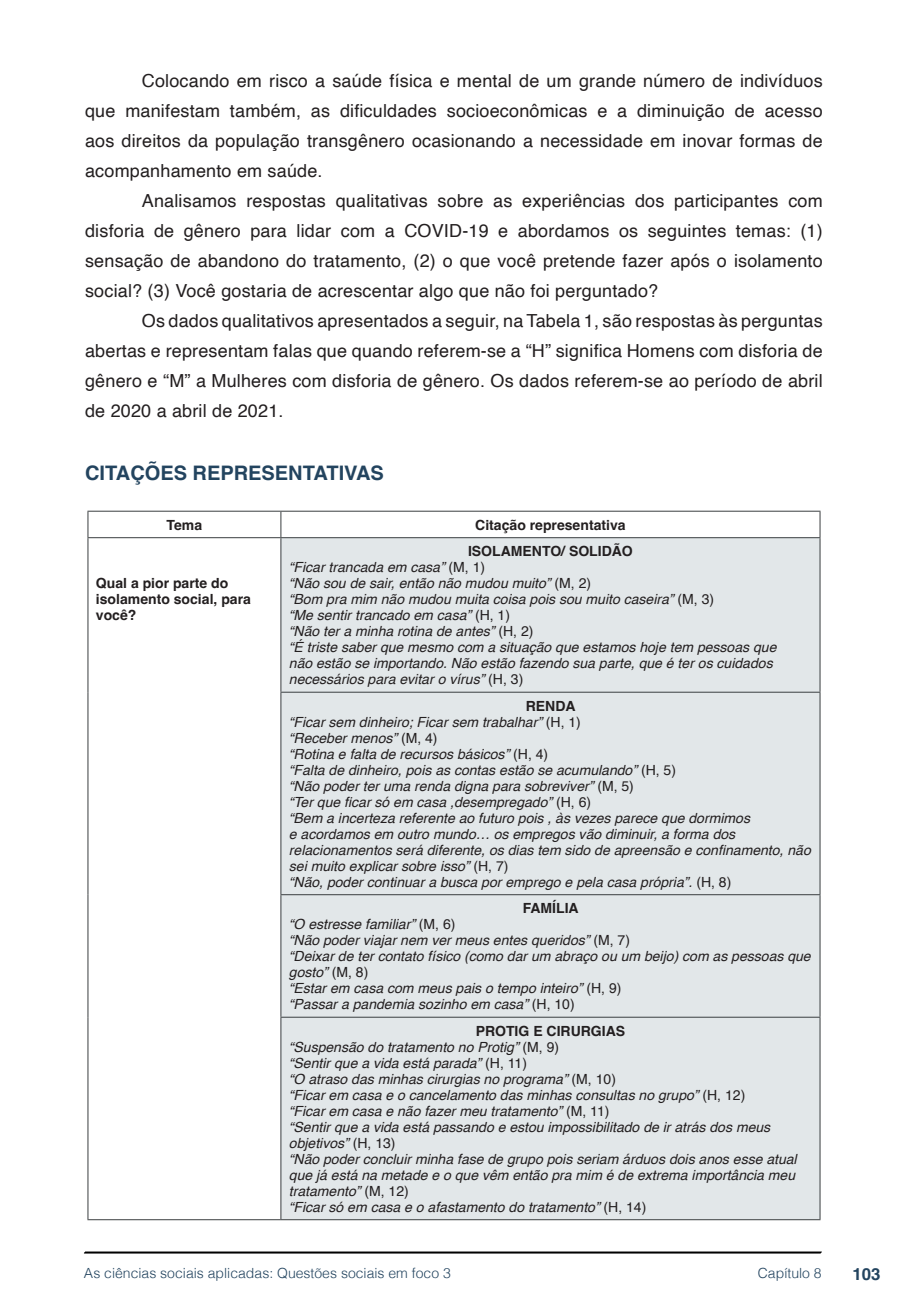
<style>
.page{position:relative;width:908px;height:1304px;background:#fff}
.page>*{position:absolute;margin:0;border:0;box-sizing:border-box;transform-origin:0 0}
.TITULOS{font:700 20px "Helvetica";color:#23445f}
.txt{font:18px/30px "Helvetica";letter-spacing:.01em;color:#231f20;text-align:justify}
.t1{font:700 16.8px "Helvetica";color:#23445f}
.tab_txt{font:italic 14px/16px "Helvetica";color:#231f20}
.tab_txt-2{font:700 14px/16px "Helvetica";color:#231f20}
.t2{font:300 14px "Helvetica";color:#23445f}
.s1{font-style:normal}
</style>
<div class="page">
<svg style="left:84px;top:1251px;width:737px;height:3px;background:#515151"></svg>
<div style="left:281px;top:538px;width:538px;height:681px;background:#e2e7e9"></div>
<hr style="left:87px;top:511px;width:194px;height:1px;background:#3a3e40">
<svg style="left:87px;top:512px;width:1px;height:25px"></svg>
<hr style="left:281px;top:511px;width:539px;height:1px;background:#3a3e40">
<svg style="left:280px;top:512px;width:1px;height:25px"></svg>
<svg style="left:819px;top:512px;width:1px;height:25px"></svg>
<hr style="left:87px;top:537px;width:194px;height:1px;background:#3a3e40">
<hr style="left:87px;top:538px;width:1px;height:154px;background:#3a3e40">
<hr style="left:87px;top:692px;width:1px;height:203px;background:#3a3e40">
<hr style="left:87px;top:895px;width:1px;height:122px;background:#3a3e40">
<hr style="left:87px;top:1017px;width:1px;height:202px;background:#3a3e40">
<hr style="left:281px;top:537px;width:539px;height:1px;background:#3a3e40">
<hr style="left:280px;top:538px;width:1px;height:154px;background:#3a3e40">
<hr style="left:819px;top:538px;width:1px;height:154px;background:#3a3e40">
<hr style="left:280px;top:692px;width:540px;height:1px;background:#3a3e40">
<hr style="left:280px;top:693px;width:1px;height:201px;background:#3a3e40">
<hr style="left:819px;top:693px;width:1px;height:201px;background:#3a3e40">
<hr style="left:280px;top:894px;width:540px;height:1px;background:#3a3e40">
<hr style="left:280px;top:895px;width:1px;height:122px;background:#3a3e40">
<hr style="left:819px;top:895px;width:1px;height:122px;background:#3a3e40">
<hr style="left:280px;top:1017px;width:540px;height:1px;background:#3a3e40">
<hr style="left:280px;top:1018px;width:1px;height:201px;background:#3a3e40">
<hr style="left:819px;top:1018px;width:1px;height:201px;background:#3a3e40">
<hr style="left:87px;top:1219px;width:194px;height:1px;background:#3a3e40">
<hr style="left:281px;top:1219px;width:539px;height:1px;background:#3a3e40">
<p class="txt" style="left:85px;top:66px;width:738px;text-indent:57px">Colocando em risco a saúde física e mental de um grande número de indivíduos que manifestam também, as dificuldades socioeconômicas e a diminuição de acesso aos direitos da população transgênero ocasionando a necessidade em inovar formas de acompanhamento em saúde.</p>
<p class="txt" style="left:85px;top:186px;width:738px;text-indent:57px">Analisamos respostas qualitativas sobre as experiências dos participantes com disforia de gênero para lidar com a COVID-19 e abordamos os seguintes temas: (1) sensação de abandono do tratamento, (2) o que você pretende fazer após o isolamento social? (3) Você gostaria de acrescentar algo que não foi perguntado?</p>
<p class="txt" style="left:85px;top:306px;width:738px;text-indent:57px">Os dados qualitativos apresentados a seguir, na Tabela 1, são respostas às perguntas abertas e representam falas que quando referem-se a “H” significa Homens com disforia de gênero e “M” a Mulheres com disforia de gênero. Os dados referem-se ao período de abril de 2020 a abril de 2021.</p>
<p class="TITULOS" style="left:85px;top:461px;width:300px">CITAÇÕES REPRESENTATIVAS</p>
<p class="tab_txt-2" style="left:166px;top:518px;width:37px">Tema</p>
<p class="tab_txt-2" style="left:475px;top:518px;width:152px">Citação representativa</p>
<p class="tab_txt-2" style="left:96px;top:577px;width:156px">Qual a pior parte do isolamento social, para você?</p>
<p class="tab_txt-2" style="left:468px;top:545px;width:166px">ISOLAMENTO/ SOLIDÃO</p>
<p class="tab_txt" style="left:289px;top:560px;width:198px">“Ficar trancada em casa” <span class="s1">(M, 1)</span></p>
<p class="tab_txt" style="left:289px;top:576px;width:303px">“Não sou de sair, então não mudou muito” <span class="s1">(M, 2)</span></p>
<p class="tab_txt" style="left:289px;top:592px;width:426px">“Bom pra mim não mudou muita coisa pois sou muito caseira” <span class="s1">(M, 3)</span></p>
<p class="tab_txt" style="left:289px;top:608px;width:222px">“Me sentir trancado em casa” <span class="s1">(H, 1)</span></p>
<p class="tab_txt" style="left:289px;top:624px;width:246px">“Não ter a minha rotina de antes” <span class="s1">(H, 2)</span></p>
<p class="tab_txt" style="left:289px;top:640px;width:489px">“É triste saber que mesmo com a situação que estamos hoje tem pessoas que não estão se importando. Não estão fazendo sua parte, que é ter os cuidados necessários para evitar o vírus” <span class="s1">(H, 3)</span></p>
<p class="tab_txt-2" style="left:525px;top:699px;width:51px">RENDA</p>
<p class="tab_txt" style="left:289px;top:714px;width:293px">“Ficar sem dinheiro; Ficar sem trabalhar” <span class="s1">(H, 1)</span></p>
<p class="tab_txt" style="left:289px;top:730px;width:150px">“Receber menos” <span class="s1">(M, 4)</span></p>
<p class="tab_txt" style="left:289px;top:746px;width:261px">“Rotina e falta de recursos básicos” <span class="s1">(H, 4)</span></p>
<p class="tab_txt" style="left:289px;top:762px;width:388px">“Falta de dinheiro, pois as contas estão se acumulando” <span class="s1">(H, 5)</span></p>
<p class="tab_txt" style="left:289px;top:778px;width:346px">“Não poder ter uma renda digna para sobreviver” <span class="s1">(M, 5)</span></p>
<p class="tab_txt" style="left:289px;top:794px;width:303px">“Ter que ficar só em casa ,desempregado” <span class="s1">(H, 6)</span></p>
<p class="tab_txt" style="left:289px;top:810px;width:523px">“Bem a incerteza referente ao futuro pois , às vezes parece que dormimos<br>e acordamos em outro mundo… os empregos vão diminuir, a forma dos relacionamentos será diferente, os dias tem sido de apreensão e confinamento, não sei muito explicar sobre isso” <span class="s1">(H, 7)</span></p>
<p class="tab_txt" style="left:289px;top:874px;width:444px">“Não, poder continuar a busca por emprego e pela casa própria”. <span class="s1">(H, 8)</span></p>
<p class="tab_txt-2" style="left:522px;top:902px;width:58px">FAMÍLIA</p>
<p class="tab_txt" style="left:289px;top:917px;width:168px">“O estresse familiar” <span class="s1">(M, 6)</span></p>
<p class="tab_txt" style="left:289px;top:933px;width:342px">“Não poder viajar nem ver meus entes queridos” <span class="s1">(M, 7)</span></p>
<p class="tab_txt" style="left:289px;top:949px;width:523px">“Deixar de ter contato físico (como dar um abraço ou um beijo) com as pessoas que gosto” <span class="s1">(M, 8)</span></p>
<p class="tab_txt" style="left:289px;top:981px;width:334px">“Estar em casa com meus pais o tempo inteiro” <span class="s1">(H, 9)</span></p>
<p class="tab_txt" style="left:289px;top:997px;width:287px">“Passar a pandemia sozinho em casa” <span class="s1">(H, 10)</span></p>
<p class="tab_txt-2" style="left:475px;top:1024px;width:151px">PROTIG E CIRURGIAS</p>
<p class="tab_txt" style="left:289px;top:1039px;width:272px">“Suspensão do tratamento no Protig” <span class="s1">(M, 9)</span></p>
<p class="tab_txt" style="left:289px;top:1055px;width:239px">“Sentir que a vida está parada” <span class="s1">(H, 11)</span></p>
<p class="tab_txt" style="left:289px;top:1071px;width:328px">“O atraso das minhas cirurgias no programa” <span class="s1">(M, 10)</span></p>
<p class="tab_txt" style="left:289px;top:1087px;width:457px">“Ficar em casa e o cancelamento das minhas consultas no grupo” <span class="s1">(H, 12)</span></p>
<p class="tab_txt" style="left:289px;top:1103px;width:322px">“Ficar em casa e não fazer meu tratamento” <span class="s1">(M, 11)</span></p>
<p class="tab_txt" style="left:289px;top:1119px;width:482px">“Sentir que a vida está passando e estou impossibilitado de ir atrás dos meus objetivos” <span class="s1">(H, 13)</span></p>
<p class="tab_txt" style="left:289px;top:1151px;width:509px;text-align:justify">“Não poder concluir minha fase de grupo pois seriam árduos dois anos esse atual que já está na metade e o que vêm então pra mim é de extrema importância meu tratamento” <span class="s1">(M, 12)</span></p>
<p class="tab_txt" style="left:289px;top:1199px;width:359px">“Ficar só em casa e o afastamento do tratamento” <span class="s1">(H, 14)</span></p>
<p class="t2" style="left:84px;top:1261px;width:368px">As ciências sociais aplicadas: Questões sociais em foco 3</p>
<p class="t2" style="left:757px;top:1261px;width:65px">Capítulo 8</p>
<p class="t1" style="left:851px;top:1264px;width:30px">103</p>
</div>
